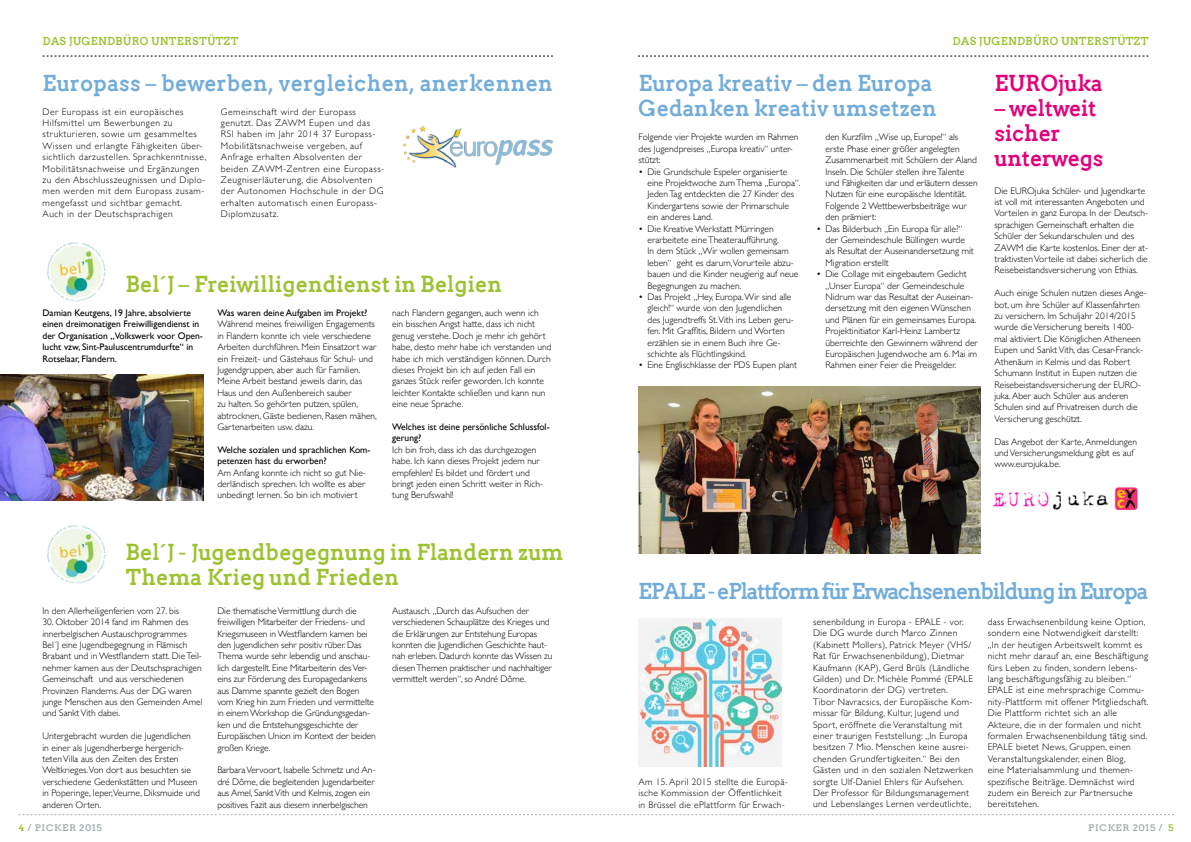
<style>
.page{position:relative;width:1191px;height:842px;background:#fff}
.page>*{position:absolute;margin:0;border:0;box-sizing:border-box;transform-origin:0 0}
.t1{font:700 22px/25px "Twentytwelve Slab";letter-spacing:.01em;color:#9cc232}
.t2{font:700 22px/25px "Twentytwelve Slab";letter-spacing:.01em;color:#72acd9}
.t3{font:700 22px "Twentytwelve Slab";letter-spacing:-.05em;color:#72acd9}
.t4{font:700 22px/25px "Twentytwelve Slab";color:#e2007a}
.t5{font:700 11px "Twentytwelve Slab";letter-spacing:.03em;color:#9cc232}
.t6{font:300 9.5px/11.4px "Gill Sans";color:#000}
.t7{font:300 9.5px/11.4px "Gill Sans";letter-spacing:.03em;color:#000}
.t8{font:300 9.5px/11.4px "Gill Sans";letter-spacing:.05em;color:#000}
.t9{font:9.5px/11.4px "Gill Sans";color:#000}
.t10{font:700 9.1px "Twentytwelve Slab";letter-spacing:.06em;color:#a3adb2;scale:1.1 1}
.s1{color:#9cc232}
</style>
<div class="page">
<svg style="left:638px;top:56px;width:510px;height:1px"></svg>
<svg style="left:43px;top:56px;width:510px;height:1px"></svg>
<img style="left:403px;top:125px;width:150px;height:43px">
<img style="left:993px;top:487px;width:145px;height:23px">
<img style="left:638px;top:618px;width:143px;height:148px">
<img style="left:47px;top:242px;width:59px;height:60px">
<img style="left:47px;top:525px;width:59px;height:59px">
<img style="left:638px;top:387px;width:342px;height:167px">
<img style="left:0;top:374px;width:203px;height:126px">
<svg style="left:18px;top:814px;width:1156px;height:1px"></svg>
<p class="t5" style="left:43px;top:35px;width:197px">DAS JUGENDBÜRO UNTERSTÜTZT</p>
<p class="t5" style="left:952px;top:35px;width:197px">DAS JUGENDBÜRO UNTERSTÜTZT</p>
<h1 class="t2" style="left:43px;top:70px;width:511px">Europass – bewerben, vergleichen, anerkennen</h1>
<h1 class="t2" style="left:638px;top:70px;width:299px">Europa kreativ – den Europa<br>Gedanken kreativ umsetzen</h1>
<h1 class="t4" style="left:994px;top:70px;width:109px">EUROjuka</h1>
<h1 class="t4" style="left:994px;top:95px;width:110px">– weltweit sicher unterwegs</h1>
<p class="t8" style="left:43px;top:105px;width:165px">Der Europass ist ein europäisches Hilfsmittel um Bewerbungen zu strukturieren, sowie um gesammeltes Wissen und erlangte Fähigkeiten über&shy;sichtlich darzustellen. Sprachkenntnisse, Mobilitätsnachweise und Ergänzungen zu den Abschlusszeugnissen und Diplo&shy;men werden mit dem Europass zusam&shy;mengefasst und sichtbar gemacht.<br>Auch in der Deutschsprachigen</p>
<p class="t8" style="left:221px;top:105px;width:165px">Gemeinschaft wird der Europass genutzt. Das ZAWM Eupen und das RSI haben im Jahr 2014 37 Europass-Mobilitätsnachweise vergeben, auf Anfrage erhalten Absolventen der beiden ZAWM-Zentren eine Europass-Zeugniserläuterung, die Absolventen der Autonomen Hochschule in der DG erhalten automatisch einen Europass-Diplomzusatz.</p>
<p class="t6" style="left:825px;top:131px;width:154px">den Kurzfilm „Wise up, Europe!“ als erste Phase einer größer angelegten Zusammenarbeit mit Schülern der Aland Inseln. Die Schüler stellen ihre Talente und Fähigkeiten dar und erläutern dessen Nutzen für eine europäische Identität.<br>Folgende 2 Wettbewerbsbeiträge wur den prämiert:</p>
<p class="t6" style="left:825px;top:222px;width:150px;text-indent:-9px">• Das Bilderbuch „Ein Europa für alle?“ der Gemeindeschule Büllingen wurde als Resultat der Auseinandersetzung mit Migration erstellt</p>
<p class="t6" style="left:825px;top:268px;width:154px;text-indent:-9px">• Die Collage mit eingebautem Gedicht „Unser Europa“ der Gemeindeschule Nidrum war das Resultat der Auseinan&shy;dersetzung mit den eigenen Wünschen und Plänen für ein gemeinsames Europa.<br>Projektinitiator Karl-Heinz Lambertz überreichte den Gewinnern während der Europäischen Jugendwoche am 6. Mai im Rahmen einer Feier die Preisgelder.</p>
<p class="t6" style="left:638px;top:131px;width:161px">Folgende vier Projekte wurden im Rahmen des Jugendpreises „Europa kreativ“ unter&shy;stützt:</p>
<p class="t6" style="left:647px;top:165px;width:154px;text-indent:-9px">• Die Grundschule Espeler organisierte eine Projektwoche zum Thema „Europa“.<br>Jeden Tag entdeckten die 27 Kinder des Kindergartens sowie der Primarschule ein anderes Land.</p>
<p class="t6" style="left:647px;top:222px;width:152px;text-indent:-9px">• Die Kreative Werkstatt Mürringen erarbeitete eine Theateraufführung.<br>In dem Stück „Wir wollen gemeinsam leben“ geht es darum,Vorurteile abzu&shy;bauen und die Kinder neugierig auf neue Begegnungen zu machen.</p>
<p class="t6" style="left:647px;top:291px;width:148px;text-indent:-9px">• Das Projekt „Hey, Europa. Wir sind alle gleich!“ wurde von den Jugendlichen des Jugendtreffs St.Vith ins Leben geru&shy;fen. Mit Graffitis, Bildern und Worten erzählen sie in einem Buch ihre Ge&shy;schichte als Flüchtlingskind.</p>
<p class="t6" style="left:638px;top:359px;width:160px">• Eine Englischklasse der PDS Eupen plant</p>
<p class="t6" style="left:994px;top:184px;width:155px">Die EUROjuka Schüler- und Jugendkarte ist voll mit interessanten Angeboten und Vorteilen in ganz Europa. In der Deutsch&shy;sprachigen Gemeinschaft erhalten die Schüler der Sekundarschulen und des ZAWM die Karte kostenlos. Einer der at&shy;traktivsten Vorteile ist dabei sicherlich die Reisebeistandsversicherung von Ethias.</p>
<p class="t6" style="left:994px;top:287px;width:154px">Auch einige Schulen nutzen dieses Ange&shy;bot, um ihre Schüler auf Klassenfahrten zu versichern. Im Schuljahr 2014/2015 wurde die Versicherung bereits 1400- mal aktiviert. Die Königlichen Atheneen Eupen und Sankt Vith, das Cesar-Franck-Athenäum in Kelmis und das Robert Schumann Institut in Eupen nutzen die Reisebeistandsversicherung der EURO&shy;juka. Aber auch Schüler aus anderen Schulen sind auf Privatreisen durch die Versicherung geschützt.</p>
<p class="t6" style="left:994px;top:435px;width:144px">Das Angebot der Karte, Anmeldungen und Versicherungsmeldung gibt es auf www.eurojuka.be.</p>
<h1 class="t1" style="left:126px;top:271px;width:378px">Bel´J – Freiwilligendienst in Belgien</h1>
<p class="t9" style="left:43px;top:307px;width:162px">Damian Keutgens, 19 Jahre, absolvierte einen dreimonatigen Freiwilligendienst in der Organisation „Volkswerk voor Open&shy;lucht vzw, Sint-Pauluscentrumdurfte“ in Rotselaar, Flandern.</p>
<p class="t9" style="left:217px;top:307px;width:151px">Was waren deine Aufgaben im Projekt?</p>
<p class="t6" style="left:392px;top:307px;width:161px">nach Flandern gegangen, auch wenn ich ein bisschen Angst hatte, dass ich nicht genug verstehe. Doch je mehr ich gehört habe, desto mehr habe ich verstanden und habe ich mich verständigen können. Durch dieses Projekt bin ich auf jeden Fall ein ganzes Stück reifer geworden. Ich konnte leichter Kontakte schließen und kann nun eine neue Sprache.</p>
<p class="t9" style="left:392px;top:421px;width:159px">Welches ist deine persönliche Schlussfol&shy;gerung?</p>
<p class="t6" style="left:392px;top:443px;width:152px">Ich bin froh, dass ich das durchgezogen habe. Ich kann dieses Projekt jedem nur empfehlen! Es bildet und fördert und bringt jeden einen Schritt weiter in Rich&shy;tung Berufswahl!</p>
<p class="t6" style="left:217px;top:318px;width:161px">Während meines freiwilligen Engagements in Flandern konnte ich viele verschiedene Arbeiten durchführen. Mein Einsatzort war ein Freizeit- und Gästehaus für Schul- und Jugendgruppen, aber auch für Familien.<br>Meine Arbeit bestand jeweils darin, das Haus und den Außenbereich sauber<br>zu halten. So gehörten putzen, spülen, abtrocknen, Gäste bedienen, Rasen mähen, Gartenarbeiten usw. dazu.</p>
<p class="t9" style="left:217px;top:444px;width:155px">Welche sozialen und sprachlichen Kom&shy;petenzen hast du erworben?</p>
<p class="t6" style="left:217px;top:466px;width:150px;text-align:justify">Am Anfang konnte ich nicht so gut Nie&shy;derländisch sprechen. Ich wollte es aber unbedingt lernen. So bin ich motiviert</p>
<h1 class="t1" style="left:126px;top:540px;width:439px">Bel´J - Jugendbegegnung in Flandern zum<br>Thema Krieg und Frieden</h1>
<p class="t6" style="left:42px;top:604px;width:138px">In den Allerheiligenferien vom 27. bis</p>
<p class="t6" style="left:42px;top:616px;width:162px">30. Oktober 2014 fand im Rahmen des innerbelgischen Austauschprogrammes Bel´J eine Jugendbegegnung in Flämisch Brabant und in Westflandern statt. Die Teil&shy;nehmer kamen aus der Deutschsprachigen Gemeinschaft und aus verschiedenen Provinzen Flanderns. Aus der DG waren junge Menschen aus den Gemeinden Amel und Sankt Vith dabei.</p>
<p class="t6" style="left:42px;top:730px;width:159px">Untergebracht wurden die Jugendlichen<br>in einer als Jugendherberge hergerich&shy;teten Villa aus den Zeiten des Ersten Weltkrieges.Von dort aus besuchten sie verschiedene Gedenkstätten und Museen in Poperinge, Ieper,Veurne, Diksmuide und anderen Orten.</p>
<p class="t6" style="left:217px;top:604px;width:160px">Die thematische Vermittlung durch die freiwilligen Mitarbeiter der Friedens- und Kriegsmuseen in Westflandern kamen bei den Jugendlichen sehr positiv rüber. Das Thema wurde sehr lebendig und anschau&shy;lich dargestellt. Eine Mitarbeiterin des Ver&shy;eins zur Förderung des Europagedankens aus Damme spannte gezielt den Bogen vom Krieg hin zum Frieden und vermittelte in einem Workshop die Gründungsgedan&shy;ken und die Entstehungsgeschichte der Europäischen Union im Kontext der beiden großen Kriege.</p>
<p class="t6" style="left:217px;top:764px;width:159px">Barbara Vervoort, Isabelle Schmetz und An&shy;dré Dôme, die begleitenden Jugendarbeiter aus Amel, Sankt Vith und Kelmis, zogen ein positives Fazit aus diesem innerbelgischen</p>
<p class="t6" style="left:392px;top:604px;width:162px">Austausch. „Durch das Aufsuchen der verschiedenen Schauplätze des Krieges und die Erklärungen zur Entstehung Europas konnten die Jugendlichen Geschichte haut&shy;nah erleben. Dadurch konnte das Wissen zu diesen Themen praktischer und nachhaltiger vermittelt werden“, so André Dôme.</p>
<h1 class="t3" style="left:638px;top:577px;width:511px">EPALE - ePlattform für Erwachsenenbildung in Europa</h1>
<p class="t7" style="left:638px;top:776px;width:151px">Am 15. April 2015 stellte die Europä&shy;ische Kommission der Öffentlichkeit in Brüssel die ePlattform für Erwach-</p>
<p class="t7" style="left:813px;top:616px;width:161px">senenbildung in Europa - EPALE - vor.<br>Die DG wurde durch Marco Zinnen (Kabinett Mollers), Patrick Meyer (VHS/ Rat für Erwachsenenbildung), Dietmar Kaufmann (KAP), Gerd Brüls (Ländliche Gilden) und Dr. Michèle Pommé (EPALE Koordinatorin der DG) vertreten.<br>Tibor Navracsics, der Europäische Kom&shy;missar für Bildung, Kultur, Jugend und Sport, eröffnete die Veranstaltung mit einer traurigen Feststellung: „In Europa besitzen 7 Mio. Menschen keine ausrei&shy;chenden Grundfertigkeiten.“ Bei den Gästen und in den sozialen Netzwerken sorgte Ulf-Daniel Ehlers für Aufsehen.<br>Der Professor für Bildungsmanagement und Lebenslanges Lernen verdeutlichte,</p>
<p class="t7" style="left:987px;top:616px;width:162px">dass Erwachsenenbildung keine Option, sondern eine Notwendigkeit darstellt: „In der heutigen Arbeitswelt kommt es nicht mehr darauf an, eine Beschäftigung fürs Leben zu finden, sondern lebens&shy;lang beschäftigungsfähig zu bleiben.“ EPALE ist eine mehrsprachige Commu&shy;nity-Plattform mit offener Mitgliedschaft.<br>Die Plattform richtet sich an alle Akteure, die in der formalen und nicht formalen Erwachsenenbildung tätig sind.<br>EPALE bietet News, Gruppen, einen Veranstaltungskalender, einen Blog,<br>eine Materialsammlung und themen&shy;spezifische Beiträge. Demnächst wird zudem ein Bereich zur Partnersuche bereitstehen.</p>
<p class="t10" style="left:18px;top:822px;width:78px"><span class="s1">4</span> / PICKER 2015</p>
<p class="t10" style="left:1088px;top:822px;width:79px">PICKER 2015 / <span class="s1">5</span></p>
</div>
